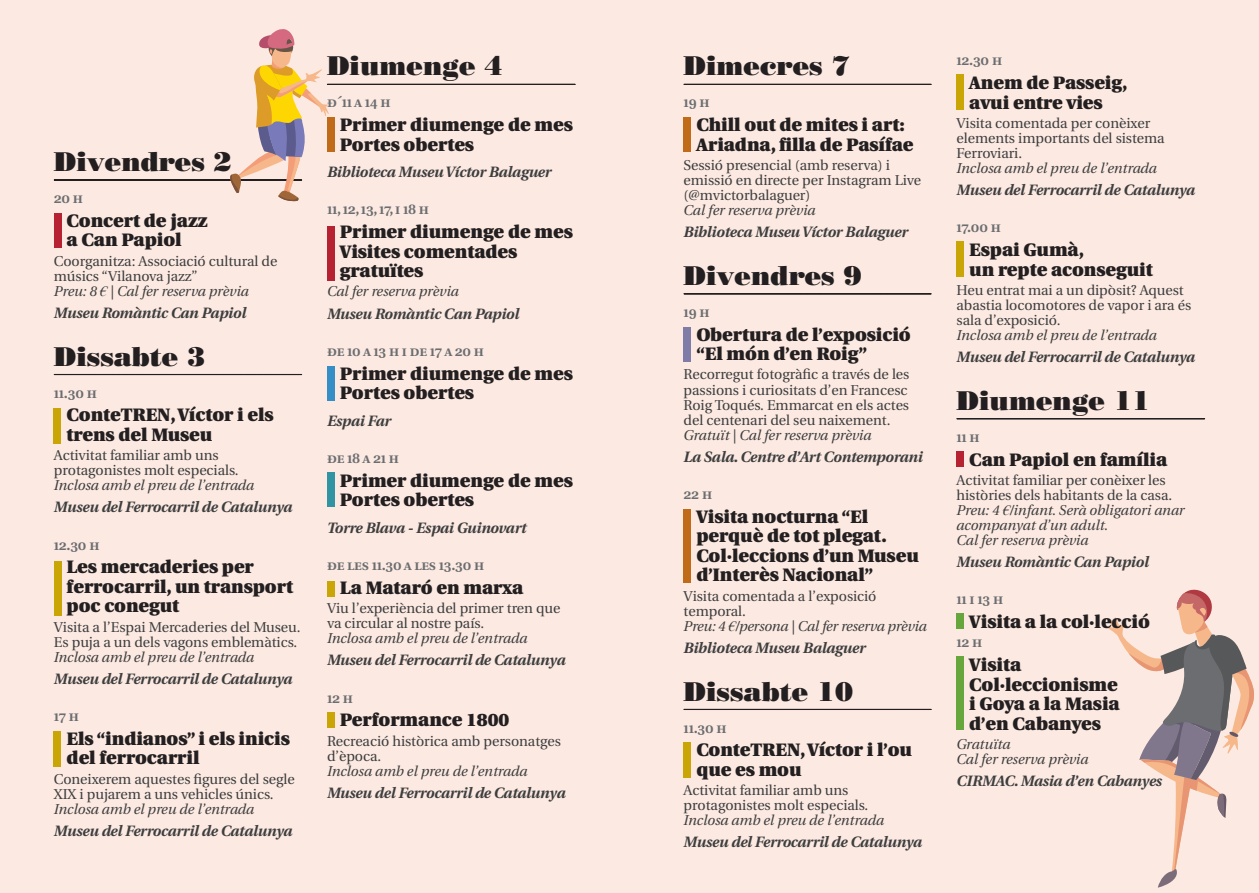
<style>
.page{position:relative;width:1259px;height:893px;background:#fceae2}
.page>*{position:absolute;margin:0;border:0;box-sizing:border-box;transform-origin:0 0}
.dia{font:27px "Bodoni Poster";color:#231f20}
.acte{font:900 18px/19.5px "Utopia";letter-spacing:-.005em;color:#231f20}
.lloc{font:italic 700 15px "Utopia";letter-spacing:-.015em;color:#3e3e3f}
.hora{font:600 15px "Utopia Exp";letter-spacing:-.015em;color:#6c6d70}
.explicacio{font:14.25px/15px "Utopia";letter-spacing:-.005em;color:#3e3e3f}
.lloc_preu{font:italic 14.25px/15px "Utopia";letter-spacing:-.005em;color:#3e3e3f}
.s1{font-family:"Times New Roman"}
</style>
<div class="page">
<svg style="left:1106px;top:589px;width:148px;height:299px"></svg>
<svg style="left:54px;top:374px;width:248px;height:1px"></svg>
<svg style="left:683px;top:84px;width:248px;height:1px"></svg>
<svg style="left:683px;top:293px;width:248px;height:1px"></svg>
<svg style="left:683px;top:709px;width:248px;height:1px"></svg>
<svg style="left:956px;top:418px;width:249px;height:1px"></svg>
<div style="left:54px;top:213px;width:7px;height:35px;background:#b72233"></div>
<div style="left:54px;top:408px;width:7px;height:35px;background:#caa506"></div>
<div style="left:54px;top:731px;width:7px;height:35px;background:#caa506"></div>
<div style="left:683px;top:742px;width:8px;height:35px;background:#caa506"></div>
<div style="left:327px;top:581px;width:8px;height:16px;background:#caa506"></div>
<div style="left:327px;top:712px;width:8px;height:16px;background:#caa506"></div>
<div style="left:54px;top:561px;width:8px;height:54px;background:#caa506"></div>
<div style="left:683px;top:117px;width:7px;height:35px;background:#bf6b17"></div>
<div style="left:327px;top:226px;width:7px;height:54px;background:#b72233"></div>
<div style="left:327px;top:366px;width:8px;height:35px;background:#358ec6"></div>
<div style="left:327px;top:473px;width:7px;height:34px;background:#3094a2"></div>
<div style="left:683px;top:327px;width:8px;height:35px;background:#807ca8"></div>
<div style="left:683px;top:509px;width:8px;height:74px;background:#bf6b17"></div>
<div style="left:956px;top:74px;width:8px;height:35px;background:#caa506"></div>
<div style="left:956px;top:241px;width:8px;height:35px;background:#caa506"></div>
<div style="left:956px;top:451px;width:8px;height:16px;background:#b72233"></div>
<div style="left:956px;top:657px;width:8px;height:73px;background:#67a63c"></div>
<div style="left:956px;top:614px;width:8px;height:15px;background:#67a63c"></div>
<svg style="left:54px;top:29px;width:521px;height:173px"></svg>
<p class="dia" style="left:54px;top:145px;width:180px">Divendres 2</p>
<p class="hora" style="left:54px;top:192px;width:31px">20 h</p>
<p class="acte" style="left:67px;top:211px;width:142px">Concert de jazz a Can Papiol</p>
<p class="explicacio" style="left:54px;top:254px;width:225px">Coorganitza: Associació cultural de músics “Vilanova jazz”</p>
<p class="lloc_preu" style="left:54px;top:284px;width:197px">Preu: 8 <span class="s1">€</span> | Cal fer reserva prèvia</p>
<p class="lloc" style="left:54px;top:304px;width:194px">Museu Romàntic Can Papiol</p>
<p class="dia" style="left:54px;top:340px;width:153px">Dissabte 3</p>
<p class="hora" style="left:54px;top:386px;width:44px">11.30 h</p>
<p class="acte" style="left:67px;top:406px;width:208px">ConteTREN, Víctor i els trens del Museu</p>
<p class="explicacio" style="left:54px;top:448px;width:186px">Activitat familiar amb uns protagonistes molt especials.</p>
<p class="lloc_preu" style="left:54px;top:478px;width:202px">Inclosa amb el preu de l’entrada</p>
<p class="lloc" style="left:54px;top:499px;width:240px">Museu del Ferrocarril de Catalunya</p>
<p class="hora" style="left:54px;top:538px;width:47px">12.30 h</p>
<p class="acte" style="left:67px;top:558px;width:228px">Les mercaderies per ferrocarril, un transport poc conegut</p>
<p class="explicacio" style="left:54px;top:620px;width:248px">Visita a l’Espai Mercaderies del Museu.<br>Es puja a un dels vagons emblemàtics.</p>
<p class="lloc_preu" style="left:54px;top:650px;width:202px">Inclosa amb el preu de l’entrada</p>
<p class="lloc" style="left:54px;top:670px;width:240px">Museu del Ferrocarril de Catalunya</p>
<p class="hora" style="left:54px;top:710px;width:27px">17 h</p>
<p class="acte" style="left:67px;top:729px;width:225px">Els “indianos” i els inicis del ferrocarril</p>
<p class="explicacio" style="left:54px;top:772px;width:242px">Coneixerem aquestes figures del segle<br>XIX i pujarem a uns vehicles únics.</p>
<p class="lloc_preu" style="left:54px;top:802px;width:202px">Inclosa amb el preu de l’entrada</p>
<p class="lloc" style="left:54px;top:822px;width:240px">Museu del Ferrocarril de Catalunya</p>
<p class="dia" style="left:327px;top:49px;width:177px">Diumenge 4</p>
<p class="hora" style="left:327px;top:96px;width:65px">D'11 a 14 h</p>
<p class="acte" style="left:340px;top:115px;width:234px">Primer diumenge de mes</p>
<p class="acte" style="left:340px;top:135px;width:136px">Portes obertes</p>
<p class="lloc" style="left:327px;top:163px;width:226px">Biblioteca Museu Víctor Balaguer</p>
<p class="hora" style="left:327px;top:203px;width:103px">11, 12, 13, 17, i 18 h</p>
<p class="acte" style="left:340px;top:222px;width:234px">Primer diumenge de mes</p>
<p class="acte" style="left:340px;top:242px;width:179px">Visites comentades gratuïtes</p>
<p class="lloc_preu" style="left:327px;top:284px;width:133px">Cal fer reserva prèvia</p>
<p class="lloc" style="left:327px;top:305px;width:194px">Museu Romàntic Can Papiol</p>
<p class="hora" style="left:327px;top:344px;width:159px">De 10 a 13 h i de 17 a 20 h</p>
<p class="acte" style="left:340px;top:364px;width:234px">Primer diumenge de mes</p>
<p class="acte" style="left:340px;top:383px;width:136px">Portes obertes</p>
<p class="lloc" style="left:327px;top:412px;width:65px">Espai Far</p>
<p class="hora" style="left:327px;top:451px;width:73px">De 18 a 21 h</p>
<p class="acte" style="left:340px;top:471px;width:234px">Primer diumenge de mes</p>
<p class="acte" style="left:340px;top:490px;width:136px">Portes obertes</p>
<p class="lloc" style="left:327px;top:519px;width:201px">Torre Blava - Espai Guinovart</p>
<p class="hora" style="left:327px;top:558px;width:159px">De les 11.30 a les 13.30 h</p>
<p class="acte" style="left:340px;top:578px;width:185px">La Mataró en marxa</p>
<p class="explicacio" style="left:327px;top:601px;width:235px">Viu l’experiència del primer tren que va circular al nostre país.</p>
<p class="lloc_preu" style="left:327px;top:631px;width:202px">Inclosa amb el preu de l’entrada</p>
<p class="lloc" style="left:327px;top:651px;width:240px">Museu del Ferrocarril de Catalunya</p>
<p class="hora" style="left:327px;top:691px;width:27px">12 h</p>
<p class="acte" style="left:340px;top:710px;width:171px">Performance 1800</p>
<p class="explicacio" style="left:327px;top:733px;width:235px">Recreació històrica amb personatges d’època.</p>
<p class="lloc_preu" style="left:327px;top:763px;width:202px">Inclosa amb el preu de l’entrada</p>
<p class="lloc" style="left:327px;top:784px;width:240px">Museu del Ferrocarril de Catalunya</p>
<p class="dia" style="left:683px;top:49px;width:167px">Dimecres 7</p>
<p class="hora" style="left:683px;top:96px;width:27px">19 h</p>
<p class="acte" style="left:696px;top:115px;width:219px">Chill out de mites i art:<br>Ariadna, filla de Pasífae</p>
<p class="explicacio" style="left:683px;top:158px;width:239px">Sessió presencial (amb reserva) i emissió en directe per Instagram Live (@mvictorbalaguer)</p>
<p class="lloc_preu" style="left:683px;top:203px;width:133px">Cal fer reserva prèvia</p>
<p class="lloc" style="left:683px;top:223px;width:226px">Biblioteca Museu Víctor Balaguer</p>
<p class="dia" style="left:683px;top:259px;width:180px">Divendres 9</p>
<p class="hora" style="left:683px;top:305px;width:27px">19 h</p>
<p class="acte" style="left:696px;top:325px;width:216px">Obertura de l’exposició “El món d’en Roig”</p>
<p class="explicacio" style="left:683px;top:367px;width:227px">Recorregut fotogràfic a través de les passions i curiositats d’en Francesc Roig Toqués. Emmarcat en els actes del centenari del seu naixement.</p>
<p class="lloc_preu" style="left:683px;top:427px;width:189px">Gratuït | Cal fer reserva prèvia</p>
<p class="lloc" style="left:683px;top:448px;width:241px">La Sala. Centre d’Art Contemporani</p>
<p class="hora" style="left:683px;top:487px;width:30px">22 h</p>
<p class="acte" style="left:696px;top:507px;width:224px">Visita nocturna “El perquè de tot plegat.<br>Col·leccions d’un Museu d’Interès Nacional”</p>
<p class="explicacio" style="left:683px;top:588px;width:194px">Visita comentada a l’exposició temporal.</p>
<p class="lloc_preu" style="left:683px;top:618px;width:245px">Preu: 4 <span class="s1">€</span>/persona | Cal fer reserva prèvia</p>
<p class="lloc" style="left:683px;top:639px;width:183px">Biblioteca Museu Balaguer</p>
<p class="dia" style="left:683px;top:674px;width:171px">Dissabte 10</p>
<p class="hora" style="left:683px;top:721px;width:44px">11.30 h</p>
<p class="acte" style="left:696px;top:740px;width:217px">ConteTREN, Víctor i l’ou que es mou</p>
<p class="explicacio" style="left:683px;top:783px;width:186px">Activitat familiar amb uns protagonistes molt especials.</p>
<p class="lloc_preu" style="left:683px;top:813px;width:202px">Inclosa amb el preu de l’entrada</p>
<p class="lloc" style="left:683px;top:833px;width:240px">Museu del Ferrocarril de Catalunya</p>
<p class="hora" style="left:956px;top:54px;width:47px">12.30 h</p>
<p class="acte" style="left:969px;top:73px;width:160px">Anem de Passeig, avui entre vies</p>
<p class="explicacio" style="left:956px;top:116px;width:210px">Visita comentada per conèixer elements importants del sistema<br>Ferroviari.</p>
<p class="lloc_preu" style="left:956px;top:161px;width:202px">Inclosa amb el preu de l’entrada</p>
<p class="lloc" style="left:956px;top:181px;width:240px">Museu del Ferrocarril de Catalunya</p>
<p class="hora" style="left:956px;top:221px;width:46px">17.00 h</p>
<p class="acte" style="left:969px;top:240px;width:185px">Espai Gumà,<br>un repte aconseguit</p>
<p class="explicacio" style="left:956px;top:283px;width:236px">Heu entrat mai a un dipòsit? Aquest abastia locomotores de vapor i ara és sala d’exposició.</p>
<p class="lloc_preu" style="left:956px;top:328px;width:202px">Inclosa amb el preu de l’entrada</p>
<p class="lloc" style="left:956px;top:348px;width:240px">Museu del Ferrocarril de Catalunya</p>
<p class="dia" style="left:956px;top:384px;width:195px">Diumenge 11</p>
<p class="hora" style="left:956px;top:430px;width:25px">11 h</p>
<p class="acte" style="left:969px;top:450px;width:199px">Can Papiol en família</p>
<p class="explicacio" style="left:956px;top:473px;width:217px">Activitat familiar per conèixer les històries dels habitants de la casa.</p>
<p class="lloc_preu" style="left:956px;top:503px;width:230px">Preu: 4 <span class="s1">€</span>/infant. Serà obligatori anar acompanyat d’un adult.</p>
<p class="lloc_preu" style="left:956px;top:533px;width:133px">Cal fer reserva prèvia</p>
<p class="lloc" style="left:956px;top:553px;width:194px">Museu Romàntic Can Papiol</p>
<p class="hora" style="left:956px;top:593px;width:48px">11 i 13 h</p>
<p class="acte" style="left:969px;top:612px;width:182px">Visita a la col·lecció</p>
<p class="hora" style="left:956px;top:636px;width:27px">12 h</p>
<p class="acte" style="left:969px;top:655px;width:152px">Visita<br>Col·leccionisme i Goya a la Masia d’en Cabanyes</p>
<p class="lloc_preu" style="left:956px;top:737px;width:133px">Gratuïta<br>Cal fer reserva prèvia</p>
<p class="lloc" style="left:956px;top:772px;width:207px">CIRMAC. Masia d’en Cabanyes</p>
</div>
